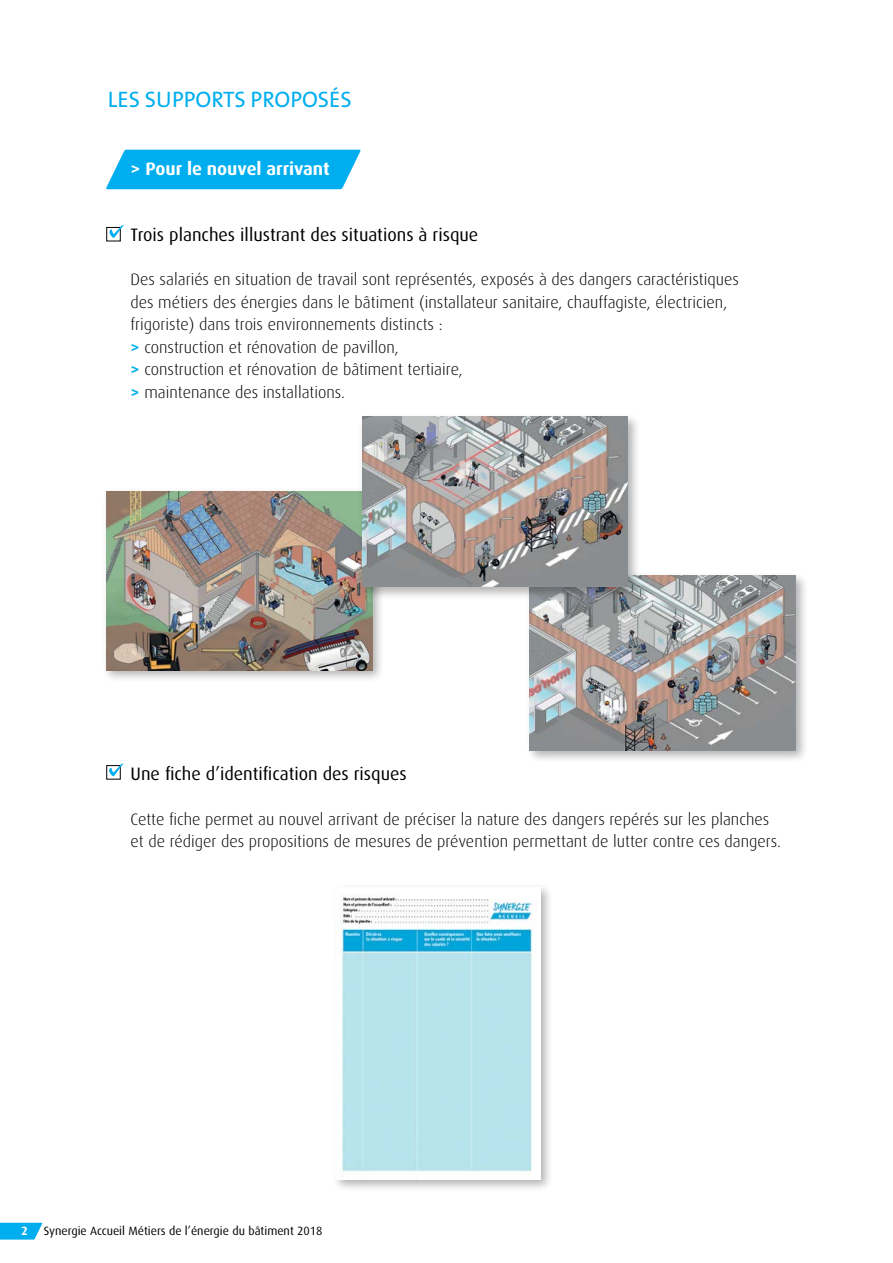
<style>
.page{position:relative;width:893px;height:1263px;background:#fff}
.page>*{position:absolute;margin:0;border:0;box-sizing:border-box;transform-origin:0 0}
.t1{font:22.5px "The Sans";color:#00aeef}
.t2{font:18px "Dax OT";color:#000}
.t3{font:700 18px "Dax OT";color:#fff}
.t4{font:300 16.5px/22.5px "Dax OT";color:#000}
.t5{font:12px "Dax OT";color:#000}
.t6{font:700 12px "Dax OT";color:#fff}
.s1{font-weight:700;color:#00aeef}
</style>
<div class="page">
<svg style="left:0;top:1223px;width:43px;height:16px"></svg>
<svg style="left:106px;top:150px;width:255px;height:39px;background:#12b3f0"></svg>
<div style="left:106px;top:227px;width:15px;height:14px;border:1px solid #000"></div>
<div style="left:106px;top:765px;width:15px;height:14px;border:1px solid #000"></div>
<div style="left:332px;top:883px;width:221px;height:309px;background:#000;opacity:.3"></div>
<img style="left:336px;top:887px;width:204px;height:292px">
<div style="left:526px;top:571px;width:282px;height:192px;background:#000;opacity:.3"></div>
<img style="left:530px;top:576px;width:266px;height:174px">
<div style="left:102px;top:487px;width:283px;height:196px;background:#000;opacity:.3"></div>
<img style="left:106px;top:491px;width:266px;height:179px">
<div style="left:358px;top:413px;width:283px;height:187px;background:#000;opacity:.3"></div>
<img style="left:362px;top:417px;width:266px;height:170px">
<svg style="left:109px;top:225px;width:15px;height:13px"></svg>
<svg style="left:109px;top:763px;width:15px;height:13px"></svg>
<h1 class="t1" style="left:108px;top:81px;width:246px">LES SUPPORTS PROPOSÉS</h1>
<p class="t3" style="left:131px;top:157px;width:201px">&gt; Pour le nouvel arrivant</p>
<p class="t2" style="left:131px;top:223px;width:349px">Trois planches illustrant des situations à risque</p>
<p class="t4" style="left:131px;top:268px;width:610px">Des salariés en situation de travail sont représentés, exposés à des dangers caractéristiques des métiers des énergies dans le bâtiment (installateur sanitaire, chauffagiste, électricien, frigoriste) dans trois environnements distincts :<br><span class="s1">&gt;</span> construction et rénovation de pavillon,<br><span class="s1">&gt;</span> construction et rénovation de bâtiment tertiaire,<br><span class="s1">&gt;</span> maintenance des installations.</p>
<p class="t2" style="left:131px;top:761px;width:278px">Une fiche d’identification des risques</p>
<p class="t4" style="left:131px;top:807px;width:652px">Cette fiche permet au nouvel arrivant de préciser la nature des dangers repérés sur les planches et de rédiger des propositions de mesures de prévention permettant de lutter contre ces dangers.</p>
<p class="t6" style="left:21px;top:1222px;width:8px">2</p>
<p class="t5" style="left:44px;top:1222px;width:280px">Synergie Accueil Métiers de l’énergie du bâtiment 2018</p>
</div>
